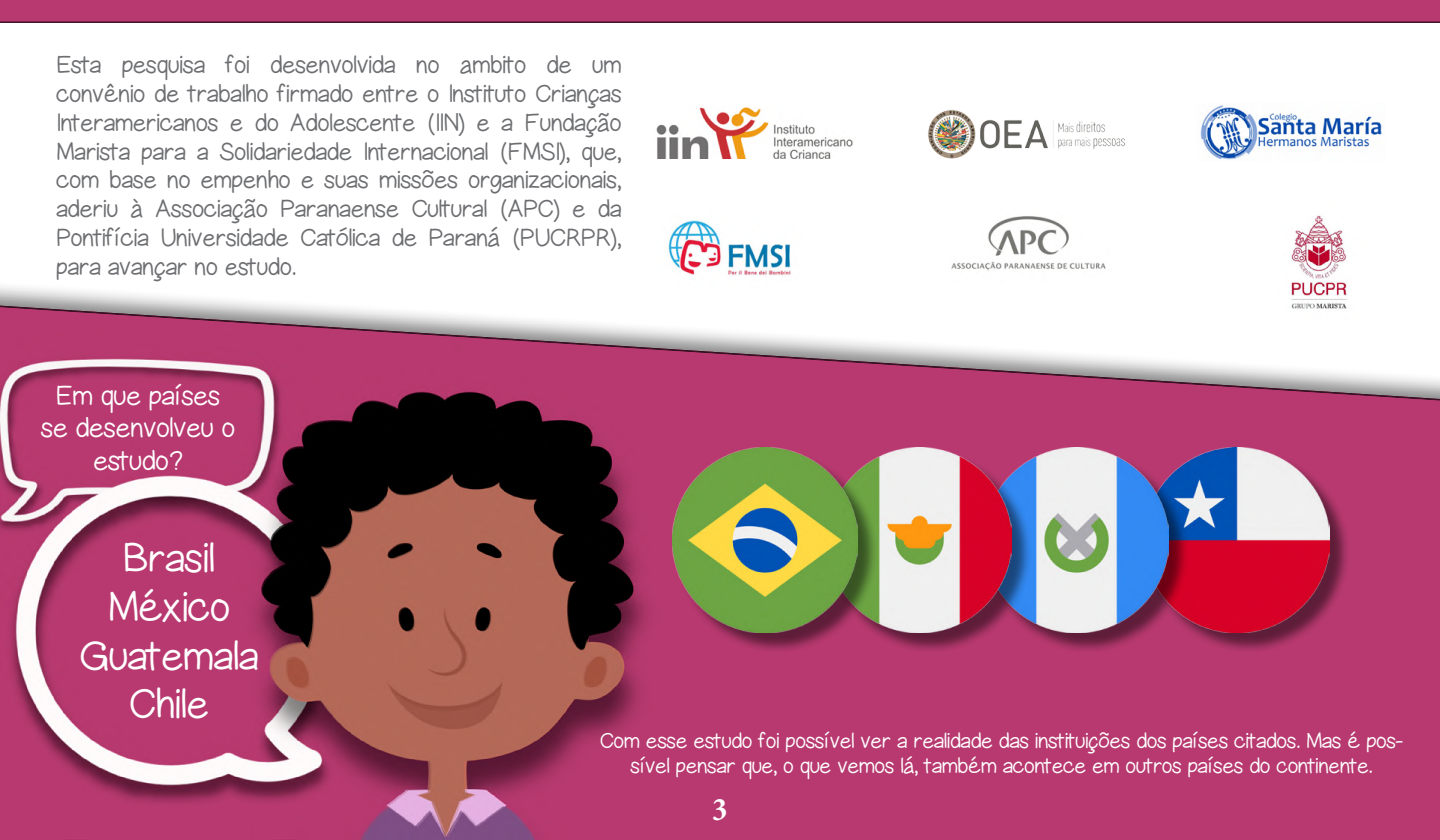
<style>
.page{position:relative;width:1440px;height:840px;background:#fff}
.page>*{position:absolute;margin:0;border:0;box-sizing:border-box;transform-origin:0 0}
.t1{font:300 40.5px/48.6px "Gel Pen Upright";color:#fff;text-align:center}
.t2{font:700 condensed 33px "Minion Pro";color:#fff}
.t3{font:300 27px/32.4px "Gel Pen Upright";color:#fff;text-align:center}
.t4{font:300 24px/28.8px "Gel Pen Upright";color:#6d6e71;text-align:justify}
.t5{font:300 21px/25.2px "Gel Pen Upright";color:#fff;text-align:center}
</style>
<div class="page">
<img style="left:0;top:0;width:1440px;height:840px">
<div style="left:1147px;top:450px;width:204px;height:204px;background:#000;opacity:.49"></div>
<img style="left:1169px;top:448px;width:160px;height:184px">
<div style="left:987px;top:450px;width:203px;height:204px;background:#000;opacity:.49"></div>
<img style="left:1012px;top:448px;width:157px;height:184px">
<div style="left:830px;top:450px;width:203px;height:204px;background:#000;opacity:.49"></div>
<img style="left:857px;top:448px;width:155px;height:184px">
<div style="left:675px;top:450px;width:204px;height:204px;background:#000;opacity:.49"></div>
<img style="left:673px;top:448px;width:184px;height:184px">
<div style="left:0;top:10px;width:1440px;height:401px;background:#000;opacity:.49"></div>
<img style="left:655px;top:208px;width:149px;height:79px">
<img style="left:934px;top:208px;width:186px;height:75px">
<img style="left:1253px;top:203px;width:133px;height:117px">
<img style="left:655px;top:106px;width:202px;height:53px">
<img style="left:1197px;top:103px;width:189px;height:59px">
<img style="left:924px;top:106px;width:206px;height:53px">
<p class="t4" style="left:56px;top:50px;width:567px">Esta pesquisa foi desenvolvida no âmbito de um convênio de trabalho firmado entre o Instituto Crianças Interamericanos e do Adolescente (IIN) e a Fundação Marista para a Solidariedade Internacional (FMSI), que, com base no empenho e suas missões organizacionais, aderiu à Associação Paranaense Cultural (APC) e da Pontifícia Universidade Católica de Paraná (PUCRPR), para avançar no estudo.</p>
<p class="t3" style="left:41px;top:379px;width:195px">Em que países se desenvolveu o estudo?</p>
<h1 class="t1" style="left:79px;top:534px;width:180px">Brasil<br>México<br>Guatemala<br>Chile</h1>
<p class="t5" style="left:599px;top:728px;width:805px">Com esse estudo foi possível ver a realidade das instituições dos países citados. Mas é pos&shy;sível pensar que, o que vemos lá, também acontece em outros países do continente.</p>
<h2 class="t2" style="left:712px;top:777px;width:17px">4</h2>
<h2 class="t2" style="left:712px;top:787px;width:17px">3</h2>
</div>
